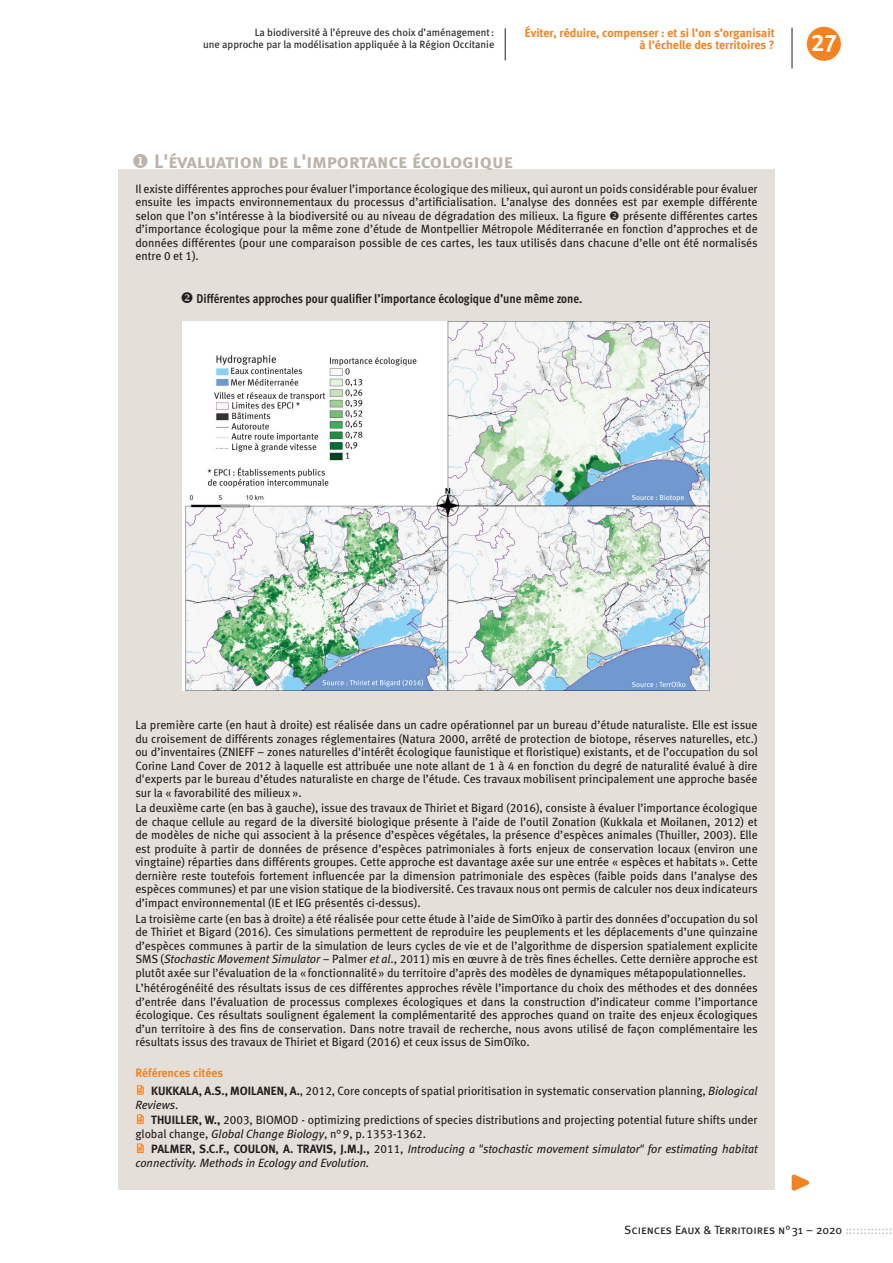
<style>
.page{position:relative;width:893px;height:1263px;background:#fff}
.page>*{position:absolute;margin:0;border:0;box-sizing:border-box;transform-origin:0 0}
.t1{font:24px "Meta Bold Caps Expert";color:#fff}
.t2{font:19.5px "Meta Bold LF Caps";letter-spacing:-.005em;color:#bcb4ab}
.titre_figure{font:700 12.75px "Meta Cond OT";color:#231f20}
.Hors_texte{font:12px/13.5px "Meta Book LF";color:#231f20;text-align:justify}
.Hors_texte-2{font:italic 12px/13.5px "Meta Book LF";color:#231f20}
.t3{font:700 12px/12px "Meta";color:#f58220;text-align:right}
.t4{font:12px "Meta Book Caps";letter-spacing:-.005em;color:#231f20}
.Hors_texte-3{font:12px "Meta Bold LF";color:#f58220}
.roulette_article{font:10.5px/12px "Meta Book LF";color:#231f20;text-align:right}
.s1{font-style:italic}
.s2{font-family:"Meta Bold LF"}
.s3{font-family:"Meta Bold LF";font-style:normal}
.s4{font-style:normal}
.s5{color:#bcbdc0}
</style>
<div class="page">
<hr style="left:505px;top:28px;width:1px;height:32px;background:#231f20">
<div style="left:118px;top:169px;width:657px;height:1021px;background:#e4e0d9"></div>
<svg style="left:137px;top:1085px;width:7px;height:10px"></svg>
<svg style="left:137px;top:1114px;width:7px;height:10px"></svg>
<svg style="left:137px;top:1143px;width:7px;height:10px"></svg>
<svg style="left:791px;top:1174px;width:19px;height:17px"></svg>
<img style="left:183px;top:321px;width:526px;height:370px">
<div style="left:807px;top:27px;width:34px;height:34px;background:#f58220;border-radius:50%"></div>
<hr style="left:792px;top:28px;width:1px;height:40px;background:#231f20">
<p class="roulette_article" style="left:203px;top:26px;width:293px">La biodiversité à l’épreuve des choix d’aménagement:<br>une approche par la modélisation appliquée à la Région Occitanie</p>
<p class="t3" style="left:525px;top:27px;width:251px">Éviter, réduire, compenser : et si l’on s’organisait à l’échelle des territoires ?</p>
<h1 class="t1" style="left:811px;top:28px;width:27px">27</h1>
<p class="t2" style="left:132px;top:150px;width:382px">◆ L'évaluation de l'importance écologique</p>
<p class="Hors_texte" style="left:135px;top:182px;width:624px">Il existe différentes approches pour évaluer l’importance écologique des milieux, qui auront un poids considérable pour évaluer ensuite les impacts environnementaux du processus d’artificialisation. L’analyse des données est par exemple différente selon que l’on s’intéresse à la biodiversité ou au niveau de dégradation des milieux. La figure ❖ présente différentes cartes d’importance écologique pour la même zone d’étude de Montpellier Métropole Méditerranée en fonction d’approches et de données différentes (pour une comparaison possible de ces cartes, les taux utilisés dans chacune d’elle ont été normalisés entre 0 et 1).</p>
<p class="titre_figure" style="left:181px;top:290px;width:403px">❖ Différentes approches pour qualifier l’importance écologique d’une même zone.</p>
<p class="Hors_texte" style="left:135px;top:718px;width:624px">La première carte (en haut à droite) est réalisée dans un cadre opérationnel par un bureau d’étude naturaliste. Elle est issue du croisement de différents zonages réglementaires (Natura 2000, arrêté de protection de biotope, réserves naturelles, etc.) ou d’inventaires (ZNIEFF – zones naturelles d'intérêt écologique faunistique et floristique) existants, et de l’occupation du sol Corine Land Cover de 2012 à laquelle est attribuée une note allant de 1 à 4 en fonction du degré de naturalité évalué à dire d'experts par le bureau d’études naturaliste en charge de l’étude. Ces travaux mobilisent principalement une approche basée sur la « favorabilité des milieux ».</p>
<p class="Hors_texte" style="left:135px;top:801px;width:624px">La deuxième carte (en bas à gauche), issue des travaux de Thiriet et Bigard (2016), consiste à évaluer l’importance écologique de chaque cellule au regard de la diversité biologique présente à l’aide de l’outil Zonation (Kukkala et Moilanen, 2012) et de modèles de niche qui associent à la présence d’espèces végétales, la présence d’espèces animales (Thuiller, 2003). Elle est produite à partir de données de présence d’espèces patrimoniales à forts enjeux de conservation locaux (environ une vingtaine) réparties dans différents groupes. Cette approche est davantage axée sur une entrée « espèces et habitats ». Cette dernière reste toutefois fortement influencée par la dimension patrimoniale des espèces (faible poids dans l’analyse des espèces communes) et par une vision statique de la biodiversité. Ces travaux nous ont permis de calculer nos deux indicateurs d’impact environnemental (IE et IEG présentés ci-dessus).</p>
<p class="Hors_texte" style="left:135px;top:911px;width:624px">La troisième carte (en bas à droite) a été réalisée pour cette étude à l’aide de SimOïko à partir des données d’occupation du sol de Thiriet et Bigard (2016). Ces simulations permettent de reproduire les peuplements et les déplacements d’une quinzaine d’espèces communes à partir de la simulation de leurs cycles de vie et de l’algorithme de dispersion spatialement explicite SMS (<span class="s1">Stochastic Movement Simulator</span> – Palmer <span class="s1">et al</span>., 2011) mis en œuvre à de très fines échelles. Cette dernière approche est plutôt axée sur l’évaluation de la «fonctionnalité» du territoire d’après des modèles de dynamiques métapopulationnelles.</p>
<p class="Hors_texte" style="left:135px;top:981px;width:624px">L’hétérogénéité des résultats issus de ces différentes approches révèle l’importance du choix des méthodes et des données d’entrée dans l’évaluation de processus complexes écologiques et dans la construction d’indicateur comme l’importance écologique. Ces résultats soulignent également la complémentarité des approches quand on traite des enjeux écologiques d’un territoire à des fins de conservation. Dans notre travail de recherche, nous avons utilisé de façon complémentaire les résultats issus des travaux de Thiriet et Bigard (2016) et ceux issus de SimOïko.</p>
<p class="Hors_texte-3" style="left:135px;top:1066px;width:89px">Références citées</p>
<p class="Hors_texte" style="left:135px;top:1084px;width:624px;text-indent:16px"><span class="s2">KUKKALA, A.S., MOILANEN, A.</span>, 2012, Core concepts of spatial prioritisation in systematic conservation planning, <span class="s1">Biological<br>Reviews</span>.</p>
<p class="Hors_texte" style="left:135px;top:1113px;width:624px;text-indent:16px"><span class="s2">THUILLER, W.,</span> 2003, BIOMOD - optimizing predictions of species distributions and projecting potential future shifts under global change, <span class="s1">Global Change Biology</span>, n°9, p.1353-1362.</p>
<p class="Hors_texte-2" style="left:135px;top:1142px;width:624px;text-indent:16px"><span class="s3">PALMER, S.C.F., COULON, A. TRAVIS, J.M.J.,</span> <span class="s4">2011,</span> Introducing a "stochastic movement simulator" for estimating habitat connectivity. Methods in Ecology and Evolution.</p>
<p class="t4" style="left:624px;top:1223px;width:270px">Sciences Eaux &amp; Territoires n°31 – 2020 <span class="s5">:::::::::::::</span></p>
</div>
